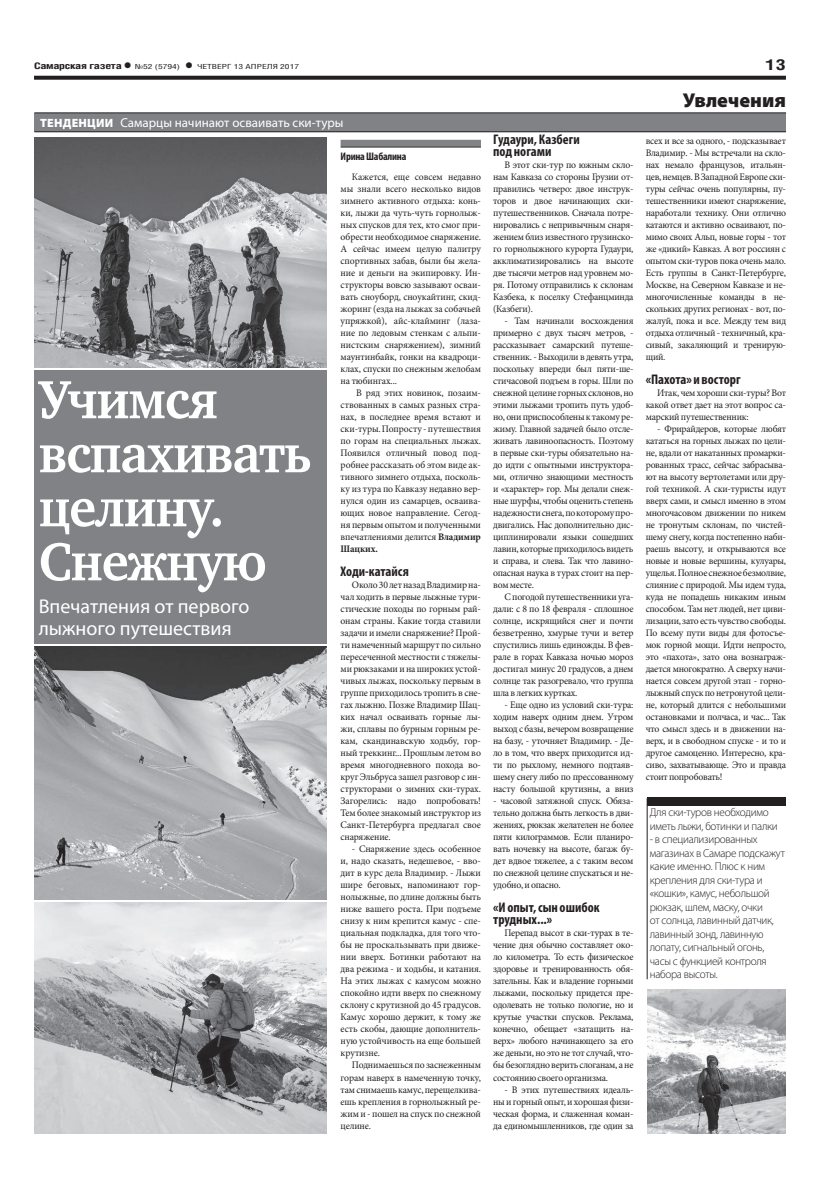
<style>
.page{position:relative;width:820px;height:1191px;background:#fff}
.page>*{position:absolute;margin:0;border:0;box-sizing:border-box;transform-origin:0 0}
.заголовок{font:700 55px/54px "Charter C";letter-spacing:-.025em;color:#fff;scale:.94 1}
.подзаголовок{font:20px/22px "Myriad Pro";color:#fff}
.t1{font:900 20px "Myriad Pro";color:#231f20}
.t2{font:700 15px "Helios Cond";color:#231f20;scale:1.4 1}
.ЗАГ_в_ТЕКСТЕ{font:700 condensed 14px/12px "Myriad Pro";color:#231f20}
.РУБРИКА{font:13px "Myriad Pro";color:#fff}
.врез{font:300 11.5px/13.5px "Myriad Pro";letter-spacing:-.025em;color:#231f20}
.автор_чб{font:700 condensed 11px "Myriad Pro";letter-spacing:-.02em;color:#231f20}
.ОСНОВНОЙ{font:10px/12px "Minion Pro";letter-spacing:-.02em;color:#231f20;text-align:justify}
.t3{font:700 9px "Helios Cond";letter-spacing:-.02em;color:#231f20;scale:1.4 1}
.t4{font:7px "Helios Cond";color:#231f20;scale:1.4 1}
.s1{font-size:16px}
.s2{font-weight:700;font-size:16px}
.s3{font-weight:900;font-size:12px}
.s4{font-weight:700}
</style>
<div class="page">
<svg style="left:34px;top:76px;width:751px;height:4px;background:#322f2f"></svg>
<div style="left:34px;top:370px;width:292px;height:273px;background:#808285"></div>
<div style="left:34px;top:113px;width:751px;height:19px;background:#808285"></div>
<hr style="left:34px;top:113px;width:751px;height:1px;background:#231f20">
<hr style="left:34px;top:131px;width:751px;height:1px;background:#231f20">
<div style="left:340px;top:140px;width:141px;height:7px;background:#808285"></div>
<hr style="left:340px;top:147px;width:141px;height:1px;background:#231f20">
<img style="left:647px;top:989px;width:138px;height:144px">
<svg style="left:646px;top:798px;width:140px;height:181px"></svg>
<div style="left:647px;top:796px;width:138px;height:9px;background:#231f20"></div>
<img style="left:34px;top:902px;width:292px;height:231px">
<img style="left:34px;top:647px;width:292px;height:252px">
<img style="left:34px;top:137px;width:292px;height:230px">
<p class="t3" style="left:34px;top:61px;width:71px">Самарская газета<span class="s1">•</span></p>
<p class="t4" style="left:135px;top:63px;width:34px">№52 (5794)</p>
<p class="t4" style="left:185px;top:63px;width:83px"><span class="s2">•</span> ЧЕТВЕРГ 13 АПРЕЛЯ 2017</p>
<p class="t2" style="left:765px;top:55px;width:16px">13</p>
<p class="РУБРИКА" style="left:40px;top:115px;width:305px"><span class="s3">ТЕНДЕНЦИИ</span> Самарцы начинают осваивать ски-туры</p>
<p class="заголовок" style="left:39px;top:373px;width:292px">Учимся вспахивать</p>
<p class="заголовок" style="left:39px;top:481px;width:244px">целину.<br>Снежную</p>
<p class="подзаголовок" style="left:39px;top:595px;width:212px">Впечатления от первого лыжного путешествия</p>
<p class="автор_чб" style="left:340px;top:150px;width:67px">Ирина Шабалина</p>
<p class="ОСНОВНОЙ" style="left:340px;top:171px;width:142px;text-indent:11px">Кажется, еще совсем недавно мы знали всего несколько видов зимнего активного отдыха: конь&shy;ки, лыжи да чуть-чуть горнолыж&shy;ных спусков для тех, кто смог при&shy;обрести необходимое снаряжение.<br>А сейчас имеем целую палитру спортивных забав, были бы жела&shy;ние и деньги на экипировку. Ин&shy;структоры вовсю зазывают осваи&shy;вать сноуборд, сноукайтинг, скид&shy;жоринг (езда на лыжах за собачьей упряжкой), айс-клайминг (лаза&shy;ние по ледовым стенкам с альпи&shy;нистским снаряжением), зимний маунтинбайк, гонки на квадроци&shy;клах, спуски по снежным желобам на тюбингах...</p>
<p class="ОСНОВНОЙ" style="left:340px;top:387px;width:142px;text-indent:16px">В ряд этих новинок, позаим&shy;ствованных в самых разных стра&shy;нах, в последнее время встают и ски-туры. Попросту - путешествия по горам на специальных лыжах.<br>Появился отличный повод под&shy;робнее рассказать об этом виде ак&shy;тивного зимнего отдыха, посколь&shy;ку из тура по Кавказу недавно вер&shy;нулся один из самарцев, осваива&shy;ющих новое направление. Сегод&shy;ня первым опытом и полученными впечатлениями делится <span class="s4">Владимир Шацких.</span></p>
<p class="ЗАГ_в_ТЕКСТЕ" style="left:340px;top:565px;width:70px">Ходи-катайся</p>
<p class="ОСНОВНОЙ" style="left:340px;top:579px;width:142px;text-indent:11px">Около 30 лет назад Владимир на&shy;чал ходить в первые лыжные тури&shy;стические походы по горным рай&shy;онам страны. Какие тогда ставили задачи и имели снаряжение? Прой&shy;ти намеченный маршрут по сильно пересеченной местности с тяжелы&shy;ми рюкзаками и на широких устой&shy;чивых лыжах, поскольку первым в группе приходилось тропить в сне&shy;гах лыжню. Позже Владимир Шац&shy;ких начал осваивать горные лы&shy;жи, сплавы по бурным горным ре&shy;кам, скандинавскую ходьбу, гор&shy;ный треккинг... Прошлым летом во время многодневного похода во&shy;круг Эльбруса зашел разговор с ин&shy;структорами о зимних ски-турах.<br>Загорелись: надо попробовать!<br>Тем более знакомый инструктор из Санкт-Петербурга предлагал свое снаряжение.</p>
<p class="ОСНОВНОЙ" style="left:340px;top:843px;width:142px;text-indent:11px">- Снаряжение здесь особенное и, надо сказать, недешевое, - вво&shy;дит в курс дела Владимир. - Лыжи шире беговых, напоминают гор&shy;нолыжные, по длине должны быть ниже вашего роста. При подъеме снизу к ним крепится камус - спе&shy;циальная подкладка, для того что&shy;бы не проскальзывать при движе&shy;нии вверх. Ботинки работают на два режима - и ходьбы, и катания.<br>На этих лыжах с камусом можно спокойно идти вверх по снежному склону с крутизной до 45 градусов.<br>Камус хорошо держит, к тому же есть скобы, дающие дополнитель&shy;ную устойчивость на еще большей крутизне.</p>
<p class="ОСНОВНОЙ" style="left:340px;top:1059px;width:142px;text-indent:11px">Поднимаешься по заснеженным горам наверх в намеченную точку, там снимаешь камус, перещелкива&shy;ешь крепления в горнолыжный ре&shy;жим и - пошел на спуск по снежной целине.</p>
<p class="ЗАГ_в_ТЕКСТЕ" style="left:493px;top:133px;width:88px">Гудаури, Казбеги под ногами</p>
<p class="ОСНОВНОЙ" style="left:493px;top:159px;width:142px;text-indent:11px">В этот ски-тур по южным скло&shy;нам Кавказа со стороны Грузии от&shy;правились четверо: двое инструк&shy;торов и двое начинающих ски&shy;путешественников. Сначала потре&shy;нировались с непривычным снаря&shy;жением близ известного грузинско&shy;го горнолыжного курорта Гудаури, акклиматизировались на высоте две тысячи метров над уровнем мо&shy;ря. Потому отправились к склонам Казбека, к поселку Стефанцминда (Казбеги).</p>
<p class="ОСНОВНОЙ" style="left:493px;top:315px;width:142px;text-indent:11px">- Там начинали восхождения примерно с двух тысяч метров, - рассказывает самарский путеше&shy;ственник. - Выходили в девять утра, поскольку впереди был пяти-ше&shy;стичасовой подъем в горы. Шли по снежной целине горных склонов, но этими лыжами тропить путь удоб&shy;но, они приспособлены к такому ре&shy;жиму. Главной задачей было отсле&shy;живать лавиноопасность. Поэтому в первые ски-туры обязательно на&shy;до идти с опытными инструктора&shy;ми, отлично знающими местность и «характер» гор. Мы делали снеж&shy;ные шурфы, чтобы оценить степень надежности снега, по которому про&shy;двигались. Нас дополнительно дис&shy;циплинировали языки сошедших лавин, которые приходилось видеть и справа, и слева. Так что лавино&shy;опасная наука в турах стоит на пер&shy;вом месте.</p>
<p class="ОСНОВНОЙ" style="left:493px;top:591px;width:142px;text-indent:11px">С погодой путешественники уга&shy;дали: с 8 по 18 февраля - сплошное солнце, искрящийся снег и почти безветренно, хмурые тучи и ветер спустились лишь единожды. В фев&shy;рале в горах Кавказа ночью мороз достигал минус 20 градусов, а днем солнце так разогревало, что группа шла в легких куртках.</p>
<p class="ОСНОВНОЙ" style="left:493px;top:699px;width:142px;text-indent:11px">- Еще одно из условий ски-тура: ходим наверх одним днем. Утром выход с базы, вечером возвращение на базу, - уточняет Владимир. - Де&shy;ло в том, что вверх приходится ид&shy;ти по рыхлому, немного подтаяв&shy;шему снегу либо по прессованному насту большой крутизны, а вниз</p>
<p class="ОСНОВНОЙ" style="left:493px;top:795px;width:142px">- часовой затяжной спуск. Обяза&shy;тельно должна быть легкость в дви&shy;жениях, рюкзак желателен не более пяти килограммов. Если планиро&shy;вать ночевку на высоте, багаж бу&shy;дет вдвое тяжелее, а с таким весом по снежной целине спускаться и не&shy;удобно, и опасно.</p>
<p class="ЗАГ_в_ТЕКСТЕ" style="left:493px;top:901px;width:108px">«И опыт, сын ошибок трудных...»</p>
<p class="ОСНОВНОЙ" style="left:493px;top:927px;width:142px;text-indent:11px">Перепад высот в ски-турах в те&shy;чение дня обычно составляет око&shy;ло километра. То есть физическое здоровье и тренированность обя&shy;зательны. Как и владение горными лыжами, поскольку придется пре&shy;одолевать не только пологие, но и крутые участки спусков. Реклама, конечно, обещает «затащить на&shy;верх» любого начинающего за его же деньги, но это не тот случай, что&shy;бы безоглядно верить слоганам, а не состоянию своего организма.</p>
<p class="ОСНОВНОЙ" style="left:493px;top:1083px;width:142px;text-indent:11px">- В этих путешествиях идеаль&shy;ны и горный опыт, и хорошая физи&shy;ческая форма, и слаженная коман&shy;да единомышленников, где один за</p>
<p class="t1" style="left:682px;top:89px;width:105px">Увлечения</p>
<p class="ОСНОВНОЙ" style="left:645px;top:135px;width:142px">всех и все за одного, - подсказывает Владимир. - Мы встречали на скло&shy;нах немало французов, итальян&shy;цев, немцев. В Западной Европе ски&shy;туры сейчас очень популярны, пу&shy;тешественники имеют снаряжение, наработали технику. Они отлично катаются и активно осваивают, по&shy;мимо своих Альп, новые горы - тот же «дикий» Кавказ. А вот россиян с опытом ски-туров пока очень мало.<br>Есть группы в Санкт-Петербурге, Москве, на Северном Кавказе и не&shy;многочисленные команды в не&shy;скольких других регионах - вот, по&shy;жалуй, пока и все. Между тем вид отдыха отличный - техничный, кра&shy;сивый, закаляющий и тренирую&shy;щий.</p>
<p class="ЗАГ_в_ТЕКСТЕ" style="left:645px;top:373px;width:97px">«Пахота» и восторг</p>
<p class="ОСНОВНОЙ" style="left:645px;top:387px;width:142px;text-indent:11px">Итак, чем хороши ски-туры? Вот какой ответ дает на этот вопрос са&shy;марский путешественник:</p>
<p class="ОСНОВНОЙ" style="left:645px;top:423px;width:142px;text-indent:11px">- Фрирайдеров, которые любят кататься на горных лыжах по цели&shy;не, вдали от накатанных промарки&shy;рованных трасс, сейчас забрасыва&shy;ют на высоту вертолетами или дру&shy;гой техникой. А ски-туристы идут вверх сами, и смысл именно в этом многочасовом движении по никем не тронутым склонам, по чистей&shy;шему снегу, когда постепенно наби&shy;раешь высоту, и открываются все новые и новые вершины, кулуары, ущелья. Полное снежное безмолвие, слияние с природой. Мы идем туда, куда не попадешь никаким иным способом. Там нет людей, нет циви&shy;лизации, зато есть чувство свободы.<br>По всему пути виды для фотосъе&shy;мок горной мощи. Идти непросто, это «пахота», зато она вознаграж&shy;дается многократно. А сверху начи&shy;нается совсем другой этап - горно&shy;лыжный спуск по нетронутой цели&shy;не, который длится с небольшими остановками и полчаса, и час... Так что смысл здесь и в движении на&shy;верх, и в свободном спуске - и то и другое самоценно. Интересно, кра&shy;сиво, захватывающе. Это и правда стоит попробовать!</p>
<p class="врез" style="left:649px;top:805px;width:129px">Для ски-туров необходимо иметь лыжи, ботинки и палки</p>
<p class="врез" style="left:649px;top:832px;width:137px">- в специализированных магазинах в Самаре подскажут какие именно. Плюс к ним крепления для ски-тура и «кошки», камус, небольшой рюкзак, шлем, маску, очки<br>от солнца, лавинный датчик, лавинный зонд, лавинную лопату, сигнальный огонь, часы с функцией контроля набора высоты.</p>
</div>
